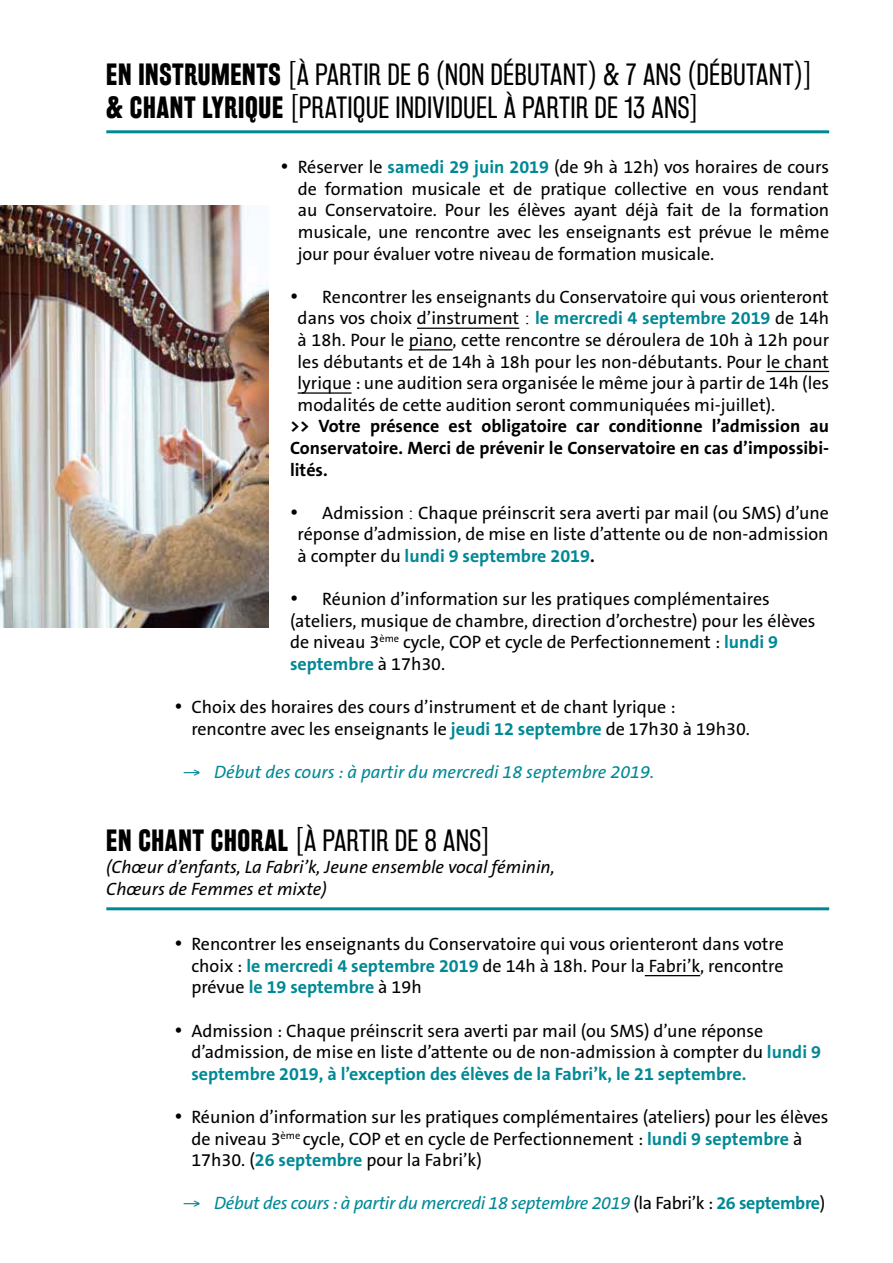
<style>
.page{position:relative;width:893px;height:1263px;background:#fff}
.page>*{position:absolute;margin:0;border:0;box-sizing:border-box;transform-origin:0 0}
.t1{font:27px/32.4px "Rakesly Bk";letter-spacing:.025em;color:#000}
.t2{font:18px/21.6px "The Sans B5 Plain";color:#000}
.t3{font:700 18px "The Sans B7";color:#008995}
.t4{font:700 18px/21.6px "The Sans B7";color:#000;text-align:justify}
.t5{font:italic 18px "The Sans B5 Plain";letter-spacing:-.01em;color:#008995}
.t6{font:italic 18px/21.6px "The Sans B5 Plain";color:#000}
.s1{font-family:"Rakesly Rg";font-weight:700}
.s2{font-family:"The Sans B7";font-weight:700;color:#008995}
.s3{font-family:"Times New Roman"}
.s4{font-family:"The Sans B5 Plain";font-weight:400;color:#000}
.s5{color:#000}
.s6{font-style:normal;color:#000}
.s7{font-family:"The Sans B7";font-weight:700;font-style:normal}
</style>
<div class="page">
<img style="left:0;top:205px;width:269px;height:422px">
<hr style="left:106px;top:130px;width:723px;height:3px;background:#008995">
<hr style="left:417px;top:328px;width:102px;height:1px;background:#000">
<hr style="left:409px;top:349px;width:44px;height:1px;background:#000">
<hr style="left:766px;top:371px;width:63px;height:1px;background:#000">
<hr style="left:298px;top:392px;width:54px;height:2px;background:#000">
<hr style="left:106px;top:907px;width:723px;height:3px;background:#008995">
<hr style="left:645px;top:975px;width:55px;height:1px;background:#000">
<h1 class="t1" style="left:106px;top:58px;width:707px"><span class="s1">EN INSTRUMENTS</span> [À PARTIR DE 6 (NON DÉBUTANT) &amp; 7 ANS (DÉBUTANT)] <span class="s1">&amp; CHANT LYRIQUE</span> [PRATIQUE INDIVIDUEL À PARTIR DE 13 ANS]</h1>
<p class="t2" style="left:298px;top:157px;width:533px;text-align:justify;text-indent:-17px">• Réserver le <span class="s2">samedi 29 juin 2019</span> (de 9h à 12h) vos horaires de cours de formation musicale et de pratique collective en vous rendant au Conservatoire. Pour les élèves ayant déjà fait de la formation musicale, une rencontre avec les enseignants est prévue le même jour pour évaluer votre niveau de formation musicale.</p>
<p class="t2" style="left:298px;top:287px;width:533px;text-align:justify;text-indent:-8px">• Rencontrer les enseignants du Conservatoire qui vous orienteront dans vos choix d’instrument <span class="s3">:</span> <span class="s2">le mercredi 4 septembre 2019</span> de 14h à 18h. Pour le piano, cette rencontre se déroulera de 10h à 12h pour les débutants et de 14h à 18h pour les non-débutants. Pour le chant lyrique : une audition sera organisée le même jour à partir de 14h (les modalités de cette audition seront communiquées mi-juillet).</p>
<p class="t4" style="left:290px;top:416px;width:541px">&gt;&gt; Votre présence est obligatoire car conditionne l’admission au Conservatoire. Merci de prévenir le Conservatoire en cas d’impossibi&shy;lités.</p>
<p class="t2" style="left:290px;top:503px;width:540px;text-align:center">• Admission <span class="s3">:</span> Chaque préinscrit sera averti par mail (ou SMS) d’une réponse d’admission, de mise en liste d’attente ou de non-admission</p>
<p class="t3" style="left:298px;top:546px;width:299px"><span class="s4">à compter du</span> lundi 9 septembre 2019<span class="s5">.</span></p>
<p class="t2" style="left:290px;top:589px;width:527px">• Réunion d’information sur les pratiques complémentaires (ateliers, musique de chambre, direction d’orchestre) pour les élèves de niveau 3<sup>ème</sup> cycle, COP et cycle de Perfectionnement : <span class="s2">lundi 9</span></p>
<p class="t3" style="left:290px;top:654px;width:157px">septembre <span class="s4">à 17h30.</span></p>
<p class="t2" style="left:191px;top:697px;width:560px;text-indent:-17px">• Choix des horaires des cours d’instrument et de chant lyrique : rencontre avec les enseignants le <span class="s2">jeudi 12 septembre</span> de 17h30 à 19h30.</p>
<p class="t5" style="left:183px;top:763px;width:473px">→ Début des cours : à partir du mercredi 18 septembre 2019.</p>
<h1 class="t1" style="left:106px;top:825px;width:386px"><span class="s1">EN CHANT CHORAL</span> [À PARTIR DE 8 ANS]</h1>
<p class="t6" style="left:106px;top:857px;width:450px">(Chœur d’enfants, La Fabri’k, Jeune ensemble vocal féminin,<br>Chœurs de Femmes et mixte)</p>
<p class="t2" style="left:174px;top:934px;width:611px;text-align:right">• Rencontrer les enseignants du Conservatoire qui vous orienteront dans votre choix : <span class="s2">le mercredi 4 septembre 2019</span> de 14h à 18h. Pour la Fabri’k, rencontre</p>
<p class="t3" style="left:191px;top:978px;width:232px"><span class="s4">prévue</span> le 19 septembre <span class="s4">à 19h</span></p>
<p class="t2" style="left:191px;top:1021px;width:631px;text-indent:-17px">• Admission : Chaque préinscrit sera averti par mail (ou SMS) d’une réponse d’admission, de mise en liste d’attente ou de non-admission à compter du <span class="s2">lundi 9</span></p>
<p class="t3" style="left:191px;top:1064px;width:557px">septembre 2019, à l’exception des élèves de la Fabri’k, le 21 septembre.</p>
<p class="t2" style="left:191px;top:1107px;width:639px;text-indent:-17px">• Réunion d’information sur les pratiques complémentaires (ateliers) pour les élèves de niveau 3<sup>ème</sup> cycle, COP et en cycle de Perfectionnement : <span class="s2">lundi 9 septembre</span> à<br>17h30. (<span class="s2">26 septembre</span> pour la Fabri’k)</p>
<p class="t5" style="left:183px;top:1194px;width:644px">→ Début des cours : à partir du mercredi 18 septembre 2019 <span class="s6">(la Fabri’k :</span> <span class="s7">26 septembre</span><span class="s6">)</span></p>
</div>
